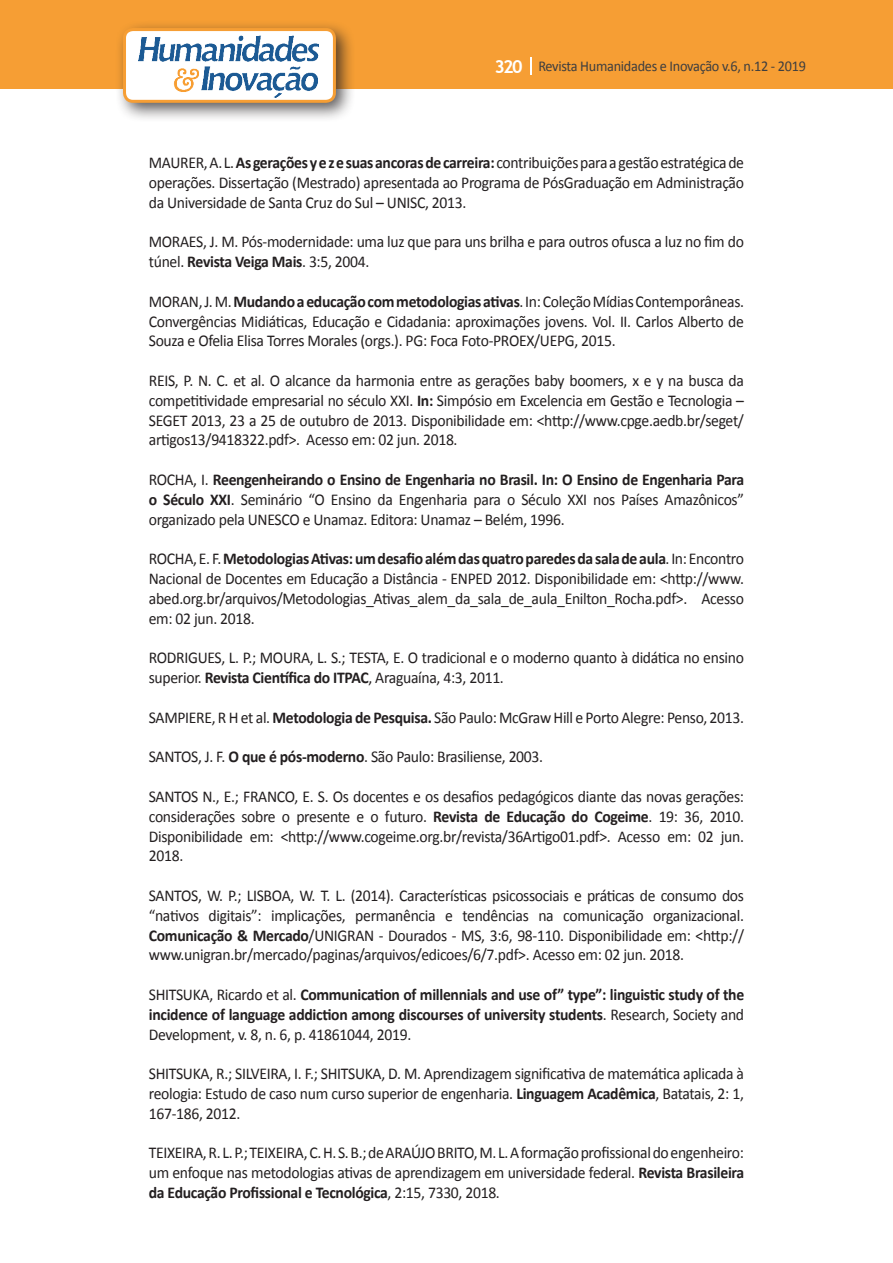
<style>
.page{position:relative;width:893px;height:1263px;background:#fff}
.page>*{position:absolute;margin:0;border:0;box-sizing:border-box;transform-origin:0 0}
.texto{font:16.5px/19.8px "Calibri";letter-spacing:-.02em;color:#231f20;text-align:justify;scale:.95 1}
.texto-2{font:700 16.5px/19.8px "Calibri";letter-spacing:-.02em;color:#231f20;text-align:justify;scale:.95 1}
.t1{font:15px "Calibri";letter-spacing:-.02em;color:#3e3e3f;scale:.95 1}
.s1{font-family:"Trebuchet MS";font-weight:700;font-size:18px;color:#fff}
.s2{font-weight:700}
.s3{font-weight:400}
</style>
<div class="page">
<div style="left:0;top:0;width:893px;height:88px;background:#f69e34"></div>
<svg style="left:530px;top:57px;width:2px;height:18px"></svg>
<div style="left:115px;top:20px;width:241px;height:103px;background:#231f20;opacity:.75"></div>
<div style="left:125px;top:30px;width:209px;height:71px;background:#fff;border-radius:9px"></div>
<img style="left:138px;top:35px;width:181px;height:62px">
<div style="left:123px;top:28px;width:213px;height:75px;border:3px solid #f69e34;border-radius:9px"></div>
<p class="t1" style="left:495px;top:57px;width:329px"><span class="s1">320</span> Revista Humanidades e Inovação v.6, n.12 - 2019</p>
<p class="texto" style="left:149px;top:153px;width:628px">MAURER, A. L. <span class="s2">As gerações y e z e suas ancoras de carreira:</span> contribuições para a gestão estratégica de operações. Dissertação (Mestrado) apresentada ao Programa de PósGraduação em Administração da Universidade de Santa Cruz do Sul – UNISC, 2013.</p>
<p class="texto" style="left:149px;top:232px;width:628px">MORAES, J. M. Pós-modernidade: uma luz que para uns brilha e para outros ofusca a luz no fim do túnel. <span class="s2">Revista Veiga Mais</span>. 3:5, 2004.</p>
<p class="texto" style="left:149px;top:292px;width:628px">MORAN, J. M. <span class="s2">Mudando a educação com metodologias ativas</span>. In: Coleção Mídias Contemporâneas.<br>Convergências Midiáticas, Educação e Cidadania: aproximações jovens. Vol. II. Carlos Alberto de Souza e Ofelia Elisa Torres Morales (orgs.). PG: Foca Foto-PROEX/UEPG, 2015.</p>
<p class="texto" style="left:149px;top:371px;width:628px">REIS, P. N. C. et al. O alcance da harmonia entre as gerações baby boomers, x e y na busca da competitividade empresarial no século XXI. <span class="s2">In:</span> Simpósio em Excelencia em Gestão e Tecnologia – SEGET 2013, 23 a 25 de outubro de 2013. Disponibilidade em: &lt;http://www.cpge.aedb.br/seget/ artigos13/9418322.pdf&gt;. Acesso em: 02 jun. 2018.</p>
<p class="texto" style="left:149px;top:470px;width:628px">ROCHA, I. <span class="s2">Reengenheirando o Ensino de Engenharia no Brasil. In: O Ensino de Engenharia Para o Século XXI</span>. Seminário “O Ensino da Engenharia para o Século XXI nos Países Amazônicos” organizado pela UNESCO e Unamaz. Editora: Unamaz – Belém, 1996.</p>
<p class="texto" style="left:149px;top:549px;width:628px">ROCHA, E. F. <span class="s2">Metodologias Ativas: um desafio além das quatro paredes da sala de aula</span>. In: Encontro Nacional de Docentes em Educação a Distância - ENPED 2012. Disponibilidade em: &lt;http://www. abed.org.br/arquivos/Metodologias_Ativas_alem_da_sala_de_aula_Enilton_Rocha.pdf&gt;. Acesso em: 02 jun. 2018.</p>
<p class="texto" style="left:149px;top:648px;width:628px">RODRIGUES, L. P.; MOURA, L. S.; TESTA, E. O tradicional e o moderno quanto à didática no ensino superior. <span class="s2">Revista Científica do ITPAC</span>, Araguaína, 4:3, 2011.</p>
<p class="texto" style="left:149px;top:707px;width:628px">SAMPIERE, R H et al. <span class="s2">Metodologia de Pesquisa.</span> São Paulo: McGraw Hill e Porto Alegre: Penso, 2013.</p>
<p class="texto" style="left:149px;top:747px;width:417px">SANTOS, J. F. <span class="s2">O que é pós-moderno</span>. São Paulo: Brasiliense, 2003.</p>
<p class="texto" style="left:149px;top:787px;width:628px">SANTOS N., E.; FRANCO, E. S. Os docentes e os desafios pedagógicos diante das novas gerações: considerações sobre o presente e o futuro. <span class="s2">Revista de Educação do Cogeime</span>. 19: 36, 2010.<br>Disponibilidade em: &lt;http://www.cogeime.org.br/revista/36Artigo01.pdf&gt;. Acesso em: 02 jun.<br>2018.</p>
<p class="texto" style="left:149px;top:886px;width:628px">SANTOS, W. P.; LISBOA, W. T. L. (2014). Características psicossociais e práticas de consumo dos “nativos digitais”: implicações, permanência e tendências na comunicação organizacional.<br><span class="s2">Comunicação &amp; Mercado</span>/UNIGRAN - Dourados - MS, 3:6, 98-110. Disponibilidade em: &lt;http:// www.unigran.br/mercado/paginas/arquivos/edicoes/6/7.pdf&gt;. Acesso em: 02 jun. 2018.</p>
<p class="texto-2" style="left:149px;top:984px;width:628px"><span class="s3">SHITSUKA, Ricardo et al.</span> Communication of millennials and use of” type”: linguistic study of the incidence of language addiction among discourses of university students<span class="s3">. Research, Society and Development, v. 8, n. 6, p. 41861044, 2019.</span></p>
<p class="texto" style="left:149px;top:1064px;width:628px">SHITSUKA, R.; SILVEIRA, I. F.; SHITSUKA, D. M. Aprendizagem significativa de matemática aplicada à reologia: Estudo de caso num curso superior de engenharia. <span class="s2">Linguagem Acadêmica</span>, Batatais, 2: 1, 167-186, 2012.</p>
<p class="texto" style="left:149px;top:1143px;width:628px">TEIXEIRA, R. L. P.; TEIXEIRA, C. H. S. B.; de ARAÚJO BRITO, M. L. A formação profissional do engenheiro: um enfoque nas metodologias ativas de aprendizagem em universidade federal. <span class="s2">Revista Brasileira da Educação Profissional e Tecnológica</span>, 2:15, 7330, 2018.</p>
</div>
